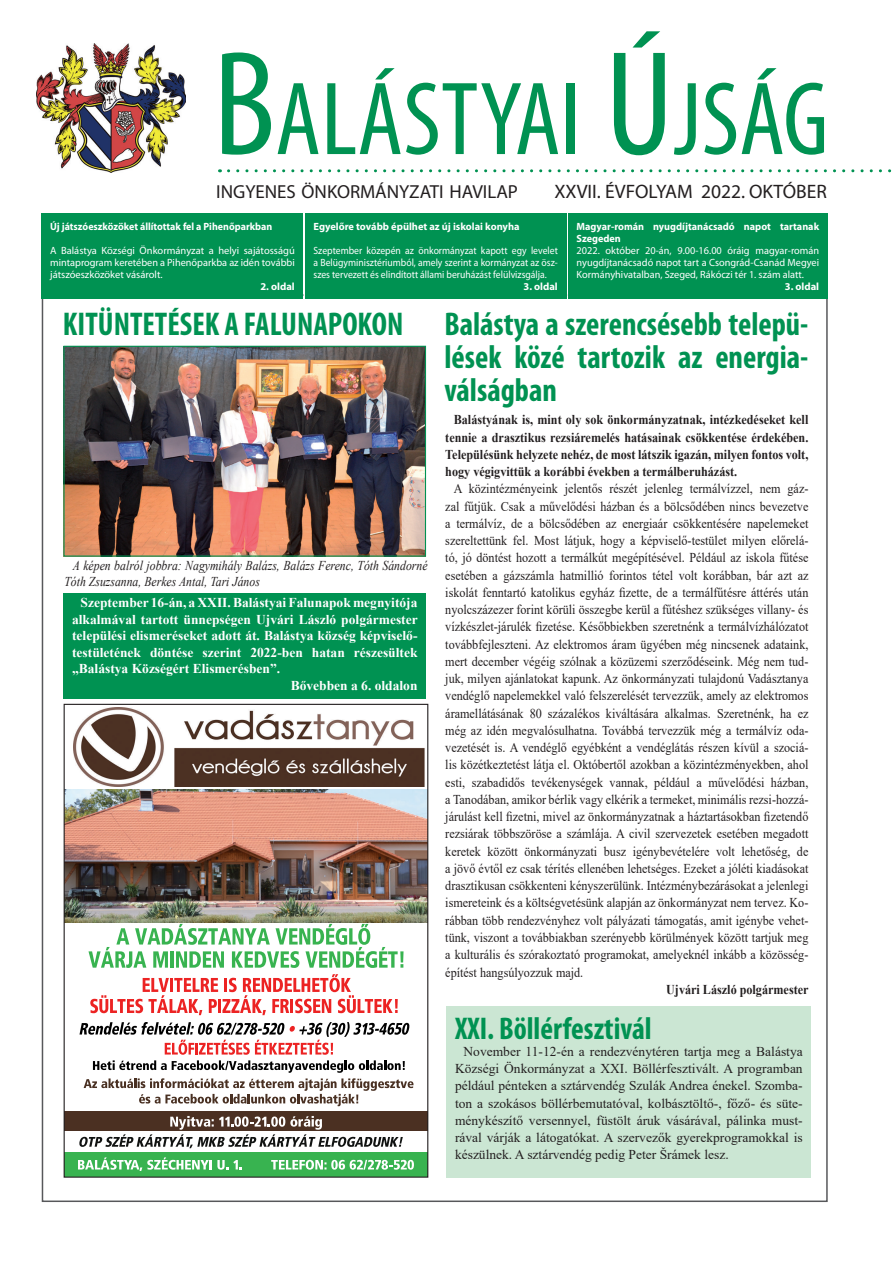
<style>
.page{position:relative;width:893px;height:1263px;background:#fff}
.page>*{position:absolute;margin:0;border:0;box-sizing:border-box;transform-origin:0 0}
.t1{font:condensed 105px "Myriad Pro";color:#009252}
.t2{font:700 condensed 33px/33px "Myriad Pro";color:#009252;text-align:justify;scale:.96 1}
.t3{font:700 condensed 31.5px "Myriad Pro";color:#009252;scale:.96 1}
.t4{font:19.5px "Myriad Pro";color:#231f20}
.t5{font:18.9px "Myriad Pro";color:#231f20}
.t6{font:13.5px/17.2px "Times New Roman";color:#231f20;text-align:justify;scale:.9 1}
.t7{font:13.5px/17.2px "Times New Roman";color:#231f20;text-align:justify}
.t8{font:700 13.5px "Times New Roman";color:#fff}
.t9{font:700 13.5px/17.2px "Times New Roman";color:#231f20;text-align:justify;scale:.9 1}
.t10{font:italic 13.5px/16.5px "Times New Roman";color:#231f20;scale:.87 1}
.t11{font:10.5px/12px "Myriad Pro";color:#fff;text-align:justify}
.t12{font:10.5px/12px "Myriad Pro";color:#fff;text-align:justify;scale:.92 1}
.t13{font:700 10.5px/12px "Myriad Pro";color:#fff}
.t14{font:700 10.5px "Myriad Pro";color:#fff;scale:.95 1}
.s1{font-size:150px}
</style>
<div class="page">
<img style="left:37px;top:43px;width:148px;height:129px">
<svg style="left:229px;top:169px;width:663px;height:3px"></svg>
<div style="left:42px;top:214px;width:261px;height:85px;background:#009252"></div>
<div style="left:305px;top:213px;width:261px;height:86px;background:#009252"></div>
<div style="left:568px;top:214px;width:260px;height:85px;background:#009252"></div>
<div style="left:64px;top:593px;width:362px;height:105px;background:#009252"></div>
<img style="left:65px;top:348px;width:359px;height:207px">
<div style="left:63px;top:346px;width:363px;height:211px;border:1px solid #009252"></div>
<div style="left:446px;top:1006px;width:365px;height:172px;background:#cbe6d3"></div>
<img style="left:66px;top:789px;width:360px;height:134px">
<div style="left:64px;top:1153px;width:364px;height:24px;background:#38b350"></div>
<svg style="left:78px;top:1157px;width:163px;height:14px"></svg>
<svg style="left:271px;top:1160px;width:143px;height:10px"></svg>
<svg style="left:88px;top:924px;width:315px;height:44px"></svg>
<svg style="left:400px;top:951px;width:4px;height:11px"></svg>
<img style="left:73px;top:707px;width:352px;height:80px">
<svg style="left:90px;top:974px;width:308px;height:41px"></svg>
<svg style="left:80px;top:1022px;width:333px;height:84px"></svg>
<div style="left:64px;top:1111px;width:364px;height:20px;background:#4b3022"></div>
<svg style="left:79px;top:1116px;width:324px;height:32px"></svg>
<h1 class="t1" style="left:213px;top:56px;width:617px"><span class="s1">B</span>ALÁSTYAI <span class="s1">Ú</span>JSÁG</h1>
<h3 class="t5" style="left:216px;top:180px;width:303px">INGYENES ÖNKORMÁNYZATI HAVILAP</h3>
<h3 class="t4" style="left:554px;top:179px;width:93px">XXVII . ÉVFOLYAM</h3>
<h3 class="t4" style="left:701px;top:179px;width:116px">2022. OKTÓBER</h3>
<p class="t14" style="left:50px;top:220px;width:235px">Új játszóeszközöket állítottak fel a Pihenőparkban</p>
<p class="t11" style="left:50px;top:244px;width:246px">A Balástya Községi Önkormányzat a helyi sajátosságú mintaprogram keretében a Pihenőparkba az idén további játszóeszközöket vásárolt.</p>
<p class="t13" style="left:260px;top:280px;width:36px">2. oldal</p>
<p class="t13" style="left:314px;top:220px;width:208px">Egyelőre tovább épülhet az új iskolai konyha</p>
<p class="t12" style="left:314px;top:244px;width:267px">Szeptember közepén az önkormányzat kapott egy levelet a Belügyminisztériumból, amely szerint a kormányzat az ös - szes tervezett és elindított állami beruházást felülvizsgálja.</p>
<p class="t13" style="left:524px;top:280px;width:36px">3. oldal</p>
<p class="t13" style="left:577px;top:220px;width:244px">Magyar-román nyugdíjtanácsadó napot tartanak<br>Szegeden</p>
<p class="t11" style="left:577px;top:244px;width:244px">2022. október 20-án, 9.00-16.00 óráig magyar-román nyugdíjtanácsadó napot tart a Csongrád-Csanád Megyei Kormányhivatalban, Szeged, Rákóczi tér 1. szám alatt.</p>
<p class="t13" style="left:785px;top:280px;width:36px">3. oldal</p>
<h2 class="t2" style="left:63px;top:307px;width:356px">KITÜNTETÉSEK A FALUNAPOKON</h2>
<p class="t10" style="left:64px;top:557px;width:419px;text-indent:9px">A képen balról jobbra: Nagymihály Balázs, Balázs Ferenc, Tóth Sándorné<br>Tóth Zsuzsanna, Berkes Antal, Tari János</p>
<p class="t8" style="left:81px;top:593px;width:338px">Szeptember 16-án, a XXII. Balástyai Falunapok megnyitója</p>
<p class="t8" style="left:72px;top:609px;width:347px">alkalmával tartott ünnepségen Ujvári László polgármester</p>
<p class="t8" style="left:72px;top:626px;width:347px">települési elismeréseket adott át. Balástya község képviselő-</p>
<p class="t8" style="left:72px;top:642px;width:347px">testületének döntése szerint 2022-ben hatan részesültek</p>
<p class="t8" style="left:72px;top:659px;width:210px">„Balástya Községért Elismerésben”.</p>
<p class="t8" style="left:291px;top:675px;width:128px">Bővebben a 6. oldalon</p>
<h2 class="t2" style="left:444px;top:307px;width:381px">Balástya a szerencsésebb telepü&shy;lések közé tartozik az energia&shy;válságban</h2>
<p class="t9" style="left:445px;top:411px;width:405px;text-indent:9px">Balástyának is, mint oly sok önkormányzatnak, intézkedéseket kell tennie a drasztikus rezsiáremelés hatásainak csökkentése érdekében.<br>Településünk helyzete nehéz, de most látszik igazán, milyen fontos volt, hogy végigvittük a korábbi években a termálberuházást.</p>
<p class="t6" style="left:445px;top:480px;width:405px;text-indent:9px">A közintézményeink jelentős részét jelenleg termálvízzel, nem gáz&shy;zal fűtjük. Csak a művelődési házban és a bölcsődében nincs bevezetve a termálvíz, de a bölcsődében az energiaár csökkentésére napelemeket szereltettünk fel. Most látjuk, hogy a képviselő-testület milyen előrelá&shy;tó, jó döntést hozott a termálkút megépítésével. Például az iskola fűtése esetében a gázszámla hatmillió forintos tétel volt korábban, bár azt az iskolát fenntartó katolikus egyház fizette, de a termálfűtésre áttérés után nyolcszázezer forint körüli összegbe kerül a fűtéshez szükséges villany- és vízkészlet-járulék fizetése. Későbbiekben szeretnénk a termálvízhálózatot továbbfejleszteni. Az elektromos áram ügyében még nincsenek adataink, mert december végéig szólnak a közüzemi szerződéseink. Még nem tud&shy;juk, milyen ajánlatokat kapunk. Az önkormányzati tulajdonú Vadásztanya vendéglő napelemekkel való felszerelését tervezzük, amely az elektromos áramellátásának 80 százalékos kiváltására alkalmas. Szeretnénk, ha ez még az idén megvalósulhatna. Továbbá tervezzük még a termálvíz oda&shy;vezetését is. A vendéglő egyébként a vendéglátás részen kívül a szociá&shy;lis közétkeztetést látja el. Októbertől azokban a közintézményekben, ahol esti, szabadidős tevékenységek vannak, például a művelődési házban, a Tanodában, amikor bérlik vagy elkérik a termeket, minimális rezsi-hozzá&shy;járulást kell fizetni, mivel az önkormányzatnak a háztartásokban fizetendő rezsiárak többszöröse a számlája. A civil szervezetek esetében megadott keretek között önkormányzati busz igénybevételére volt lehetőség, de a jövő évtől ez csak térítés ellenében lehetséges. Ezeket a jóléti kiadásokat drasztikusan csökkenteni kényszerülünk. Intézménybezárásokat a jelenlegi ismereteink és a költségvetésünk alapján az önkormányzat nem tervez. Ko&shy;rábban több rendezvényhez volt pályázati támogatás, amit igénybe vehet&shy;tünk, viszont a továbbiakban szerényebb körülmények között tartjuk meg a kulturális és szórakoztató programokat, amelyeknél inkább a közösség&shy;építést hangsúlyozzuk majd.</p>
<p class="t9" style="left:666px;top:980px;width:160px">Ujvári László polgármester</p>
<h3 class="t3" style="left:455px;top:1008px;width:206px">XXI. Böllérfesztivál</h3>
<p class="t7" style="left:455px;top:1042px;width:349px;text-indent:9px">November 11-12-én a rendezvénytéren tartja meg a Balástya Községi Önkormányzat a XXI. Böllérfesztivált. A programban például pénteken a sztárvendég Szulák Andrea énekel. Szomba&shy;ton a szokásos böllérbemutatóval, kolbásztöltő-, főző- és süte&shy;ménykészítő versennyel, füstölt áruk vásárával, pálinka must&shy;rával várják a látogatókat. A szervezők gyerekprogramokkal is készülnek. A sztárvendég pedig Peter Šrámek lesz.</p>
</div>
